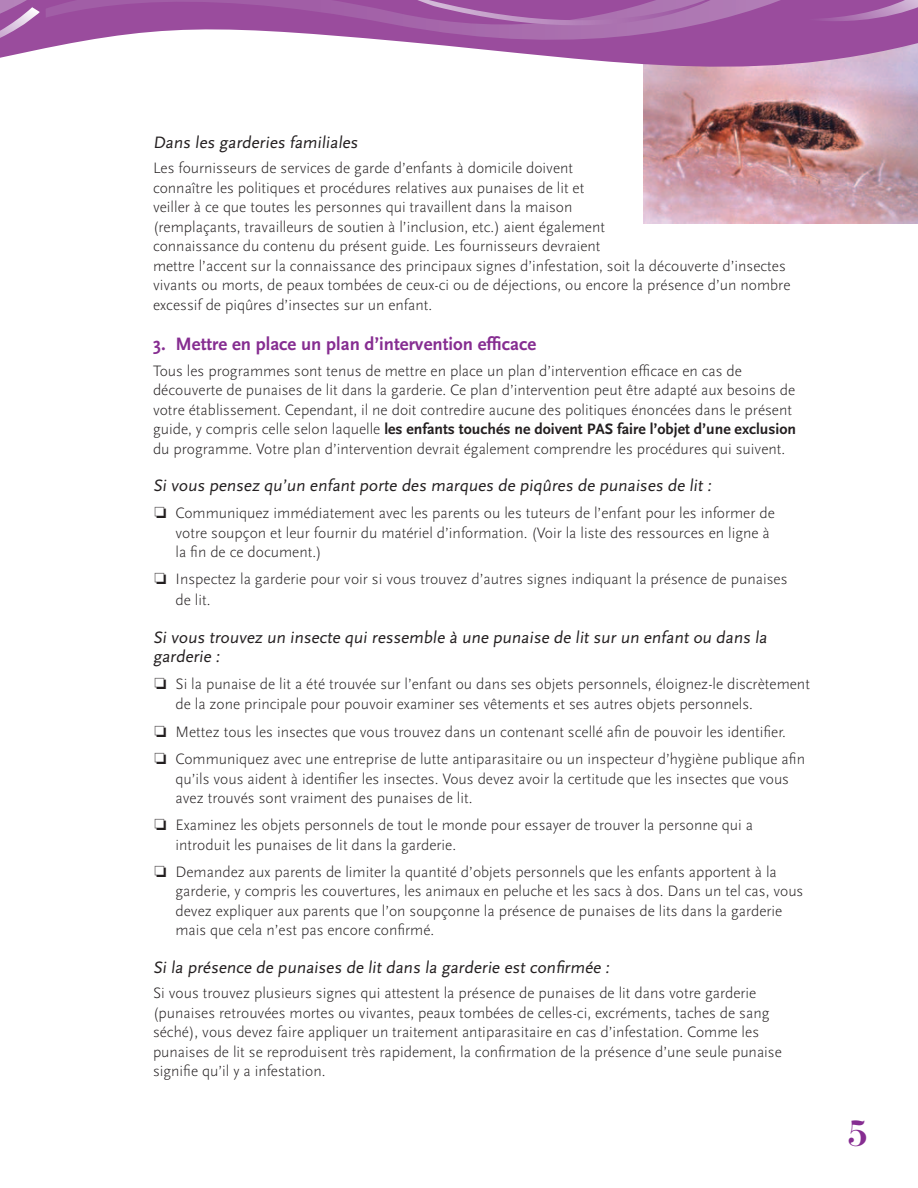
<style>
.page{position:relative;width:918px;height:1188px;background:#fff}
.page>*{position:absolute;margin:0;border:0;box-sizing:border-box;transform-origin:0 0}
.t1{font:700 36px "Bauer Bodoni";color:#862d91}
.sub_numbered{font:700 18.75px "Scala Sans";color:#862d91}
.subsub{font:17.25px/19.5px "Scala Sans";color:#231f20}
.text{font:300 15.75px/19.5px "Scala Sans";color:#231f20}
.box_number_tabs{font:300 15.75px/19.5px "Scala Sans";color:#231f20}
.s1{font-weight:700}
</style>
<div class="page">
<img style="left:644px;top:91px;width:274px;height:133px">
<svg style="left:602px;top:27px;width:316px;height:64px"></svg>
<svg style="left:52px;top:0;width:763px;height:61px"></svg>
<svg style="left:791px;top:0;width:127px;height:27px"></svg>
<svg style="left:376px;top:0;width:357px;height:59px"></svg>
<svg style="left:0;top:0;width:52px;height:58px"></svg>
<p class="subsub" style="left:153px;top:133px;width:209px">Dans les garderies familiales</p>
<p class="text" style="left:153px;top:159px;width:639px">Les fournisseurs de services de garde d’enfants à domicile doivent<br>connaître les politiques et procédures relatives aux punaises de lit et<br>veiller à ce que toutes les personnes qui travaillent dans la maison<br>(remplaçants, travailleurs de soutien à l’inclusion, etc.) aient également<br>connaissance du contenu du présent guide. Les fournisseurs devraient<br>mettre l’accent sur la connaissance des principaux signes d’infestation, soit la découverte d’insectes vivants ou morts, de peaux tombées de ceux-ci ou de déjections, ou encore la présence d’un nombre excessif de piqûres d’insectes sur un enfant.</p>
<p class="sub_numbered" style="left:153px;top:334px;width:385px">3. Mettre en place un plan d’intervention efficace</p>
<p class="text" style="left:153px;top:361px;width:645px">Tous les programmes sont tenus de mettre en place un plan d’intervention efficace en cas de découverte de punaises de lit dans la garderie. Ce plan d’intervention peut être adapté aux besoins de votre établissement. Cependant, il ne doit contredire aucune des politiques énoncées dans le présent guide, y compris celle selon laquelle <span class="s1">les enfants touchés ne doivent PAS faire l’objet d’une exclusion </span>du programme. Votre plan d’intervention devrait également comprendre les procédures qui suivent.</p>
<p class="subsub" style="left:153px;top:476px;width:562px">Si vous pensez qu’un enfant porte des marques de piqûres de punaises de lit :</p>
<p class="box_number_tabs" style="left:176px;top:504px;width:601px;text-indent:-21px">❏ Communiquez immédiatement avec les parents ou les tuteurs de l’enfant pour les informer de votre soupçon et leur fournir du matériel d’information. (Voir la liste des ressources en ligne à la fin de ce document.)</p>
<p class="box_number_tabs" style="left:176px;top:569px;width:614px;line-height:21px;text-indent:-21px">❏ Inspectez la garderie pour voir si vous trouvez d’autres signes indiquant la présence de punaises de lit.</p>
<p class="subsub" style="left:153px;top:628px;width:618px">Si vous trouvez un insecte qui ressemble à une punaise de lit sur un enfant ou dans la garderie :</p>
<p class="box_number_tabs" style="left:176px;top:675px;width:636px;text-indent:-21px">❏ Si la punaise de lit a été trouvée sur l’enfant ou dans ses objets personnels, éloignez-le discrètement de la zone principale pour pouvoir examiner ses vêtements et ses autres objets personnels.</p>
<p class="box_number_tabs" style="left:154px;top:723px;width:633px">❏ Mettez tous les insectes que vous trouvez dans un contenant scellé afin de pouvoir les identifier.</p>
<p class="box_number_tabs" style="left:176px;top:750px;width:631px;text-indent:-21px">❏ Communiquez avec une entreprise de lutte antiparasitaire ou un inspecteur d’hygiène publique afin qu’ils vous aident à identifier les insectes. Vous devez avoir la certitude que les insectes que vous avez trouvés sont vraiment des punaises de lit.</p>
<p class="box_number_tabs" style="left:176px;top:816px;width:579px;text-indent:-21px">❏ Examinez les objets personnels de tout le monde pour essayer de trouver la personne qui a introduit les punaises de lit dans la garderie.</p>
<p class="box_number_tabs" style="left:176px;top:862px;width:629px;text-indent:-21px">❏ Demandez aux parents de limiter la quantité d’objets personnels que les enfants apportent à la garderie, y compris les couvertures, les animaux en peluche et les sacs à dos. Dans un tel cas, vous devez expliquer aux parents que l’on soupçonne la présence de punaises de lits dans la garderie mais que cela n’est pas encore confirmé.</p>
<p class="subsub" style="left:153px;top:958px;width:460px">Si la présence de punaises de lit dans la garderie est confirmée :</p>
<p class="text" style="left:153px;top:984px;width:630px">Si vous trouvez plusieurs signes qui attestent la présence de punaises de lit dans votre garderie (punaises retrouvées mortes ou vivantes, peaux tombées de celles-ci, excréments, taches de sang séché), vous devez faire appliquer un traitement antiparasitaire en cas d’infestation. Comme les punaises de lit se reproduisent très rapidement, la confirmation de la présence d’une seule punaise signifie qu’il y a infestation.</p>
<h1 class="t1" style="left:848px;top:1112px;width:22px">5</h1>
</div>
